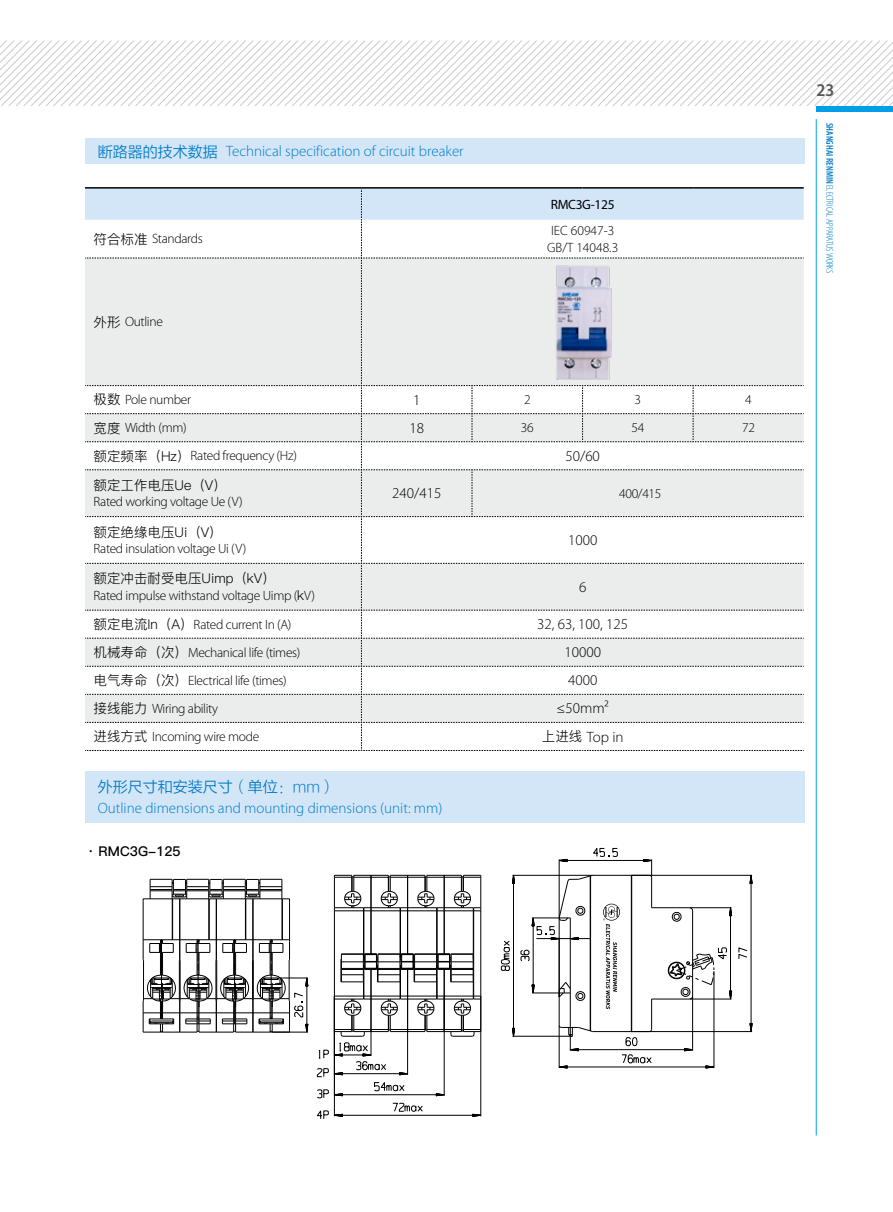
<style>
.page{position:relative;width:893px;height:1212px;background:#fff}
.page>*{position:absolute;margin:0;border:0;box-sizing:border-box;transform-origin:0 0}
.t1{font:600 semi-condensed 18px "Myriad Pro";color:#595757}
.t2{font:300 15px "Myriad Pro";color:#007bc7}
.t3{font:300 15px "Myriad Pro";color:#000}
.t4{font:15px "FZLTXIHK GBK1 0";color:#007bc7}
.t5{font:300 13.5px "Myriad Pro";letter-spacing:-.025em;color:#000}
.t6{font:13.5px "Ping Fang SC Regular";color:#000}
.t7{font:300 13.5px/16.5px "Myriad Pro";color:#000}
.t8{font:13.5px "Ping Fang SC Bold";color:#000}
.t9{font:13.5px "Myriad Pro";letter-spacing:-.025em;color:#000}
.t10{font:300 condensed 9.75px "Myriad Pro";color:#007bc7}
.s1{font-family:"FZLTXIHK GBK1 0";font-weight:400}
.s2{font-family:"Ping Fang SC Regular";font-weight:400}
.s3{font-family:"Ping Fang SC Regular";font-weight:400;font-size:13.5px}
.s4{font-weight:600}
</style>
<div class="page">
<svg style="left:0;top:40px;width:893px;height:66px"></svg>
<div style="left:816px;top:106px;width:77px;height:6px;background:#00a0e9"></div>
<hr style="left:816px;top:119px;width:1px;height:1016px;background:#00a0e9">
<hr style="left:631px;top:875px;width:121px;height:1px;background:#000">
<hr style="left:631px;top:1031px;width:121px;height:1px;background:#000">
<hr style="left:751px;top:875px;width:1px;height:156px;background:#000">
<svg style="left:739px;top:947px;width:8px;height:12px"></svg>
<svg style="left:750px;top:875px;width:3px;height:9px"></svg>
<svg style="left:750px;top:1023px;width:3px;height:9px"></svg>
<hr style="left:532px;top:993px;width:31px;height:1px;background:#000">
<hr style="left:533px;top:918px;width:1px;height:75px;background:#000">
<svg style="left:532px;top:984px;width:3px;height:9px"></svg>
<hr style="left:559px;top:859px;width:1px;height:138px;background:#000">
<hr style="left:559px;top:860px;width:93px;height:1px;background:#000">
<svg style="left:593px;top:848px;width:25px;height:9px"></svg>
<svg style="left:559px;top:859px;width:9px;height:3px"></svg>
<hr style="left:570px;top:993px;width:1px;height:58px;background:#000">
<hr style="left:692px;top:996px;width:1px;height:55px;background:#000">
<hr style="left:570px;top:1049px;width:123px;height:1px;background:#000">
<svg style="left:521px;top:950px;width:8px;height:11px"></svg>
<svg style="left:570px;top:1048px;width:9px;height:3px"></svg>
<svg style="left:684px;top:1048px;width:9px;height:3px"></svg>
<hr style="left:559px;top:1025px;width:1px;height:43px;background:#000">
<hr style="left:714px;top:971px;width:1px;height:97px;background:#000">
<hr style="left:559px;top:1067px;width:155px;height:1px;background:#000">
<svg style="left:622px;top:1054px;width:30px;height:9px"></svg>
<svg style="left:560px;top:1066px;width:8px;height:3px"></svg>
<svg style="left:705px;top:1066px;width:9px;height:3px"></svg>
<hr style="left:690px;top:907px;width:41px;height:1px;background:#000">
<hr style="left:690px;top:999px;width:41px;height:1px;background:#000">
<hr style="left:730px;top:908px;width:1px;height:91px;background:#000">
<svg style="left:729px;top:907px;width:3px;height:9px"></svg>
<hr style="left:512px;top:875px;width:81px;height:1px;background:#000">
<hr style="left:512px;top:1036px;width:60px;height:1px;background:#000">
<hr style="left:513px;top:875px;width:1px;height:161px;background:#000">
<svg style="left:501px;top:941px;width:9px;height:30px"></svg>
<svg style="left:512px;top:875px;width:3px;height:9px"></svg>
<svg style="left:512px;top:1028px;width:3px;height:8px"></svg>
<hr style="left:334px;top:911px;width:1px;height:85px;background:#000">
<hr style="left:363px;top:911px;width:1px;height:46px;background:#000">
<hr style="left:364px;top:911px;width:1px;height:46px;background:#000">
<hr style="left:480px;top:911px;width:1px;height:85px;background:#000">
<hr style="left:473px;top:911px;width:1px;height:85px;background:#000">
<hr style="left:436px;top:911px;width:1px;height:46px;background:#000">
<hr style="left:444px;top:911px;width:1px;height:43px;background:#000">
<hr style="left:437px;top:911px;width:1px;height:46px;background:#000">
<hr style="left:371px;top:911px;width:1px;height:43px;background:#000">
<hr style="left:407px;top:911px;width:1px;height:43px;background:#000">
<hr style="left:400px;top:911px;width:1px;height:46px;background:#000">
<svg style="left:334px;top:875px;width:147px;height:37px"></svg>
<svg style="left:317px;top:953px;width:164px;height:166px"></svg>
<hr style="left:593px;top:1031px;width:38px;height:1px;background:#000">
<hr style="left:593px;top:875px;width:38px;height:1px;background:#000">
<svg style="left:626px;top:1029px;width:26px;height:17px"></svg>
<hr style="left:651px;top:999px;width:1px;height:30px;background:#000">
<hr style="left:652px;top:999px;width:38px;height:1px;background:#000">
<hr style="left:692px;top:911px;width:1px;height:85px;background:#000">
<hr style="left:652px;top:907px;width:38px;height:1px;background:#000">
<hr style="left:651px;top:877px;width:1px;height:31px;background:#000">
<svg style="left:631px;top:859px;width:21px;height:18px"></svg>
<hr style="left:570px;top:918px;width:1px;height:75px;background:#000">
<svg style="left:672px;top:912px;width:9px;height:9px"></svg>
<svg style="left:532px;top:875px;width:61px;height:65px"></svg>
<hr style="left:631px;top:875px;width:1px;height:156px;background:#000">
<hr style="left:590px;top:876px;width:1px;height:155px;background:#000">
<svg style="left:559px;top:982px;width:34px;height:55px"></svg>
<svg style="left:668px;top:947px;width:64px;height:52px"></svg>
<hr style="left:143px;top:902px;width:1px;height:38px;background:#000">
<hr style="left:172px;top:902px;width:1px;height:38px;background:#000">
<hr style="left:289px;top:902px;width:1px;height:38px;background:#000">
<hr style="left:282px;top:902px;width:1px;height:38px;background:#000">
<hr style="left:245px;top:902px;width:1px;height:38px;background:#000">
<hr style="left:253px;top:902px;width:1px;height:38px;background:#000">
<hr style="left:246px;top:902px;width:1px;height:38px;background:#000">
<hr style="left:179px;top:902px;width:1px;height:38px;background:#000">
<hr style="left:216px;top:902px;width:1px;height:38px;background:#000">
<hr style="left:209px;top:902px;width:1px;height:38px;background:#000">
<svg style="left:143px;top:879px;width:147px;height:23px"></svg>
<svg style="left:143px;top:939px;width:166px;height:94px"></svg>
<hr style="left:85px;top:187px;width:276px;height:2px;background:#000">
<hr style="left:361px;top:187px;width:111px;height:2px;background:#000">
<hr style="left:472px;top:187px;width:111px;height:2px;background:#000">
<hr style="left:583px;top:187px;width:110px;height:2px;background:#000">
<hr style="left:693px;top:187px;width:111px;height:2px;background:#000">
<svg style="left:85px;top:188px;width:719px;height:563px"></svg>
<div style="left:85px;top:138px;width:719px;height:26px;background:#d3e6f7"></div>
<img style="left:555px;top:265px;width:57px;height:114px">
<div style="left:85px;top:772px;width:719px;height:51px;background:#d3e6f7"></div>
<svg style="left:603px;top:903px;width:17px;height:106px"></svg>
<p class="t2" style="left:98px;top:143px;width:367px"><span class="s1">断路器的技术数据</span> Technical specification of circuit breaker</p>
<p class="t9" style="left:551px;top:196px;width:65px">RMC3G-125</p>
<p class="t5" style="left:94px;top:231px;width:111px"><span class="s2">符合标准</span> Standards</p>
<p class="t7" style="left:547px;top:222px;width:73px">IEC 60947-3<br>GB/T 14048.3</p>
<p class="t5" style="left:94px;top:314px;width:71px"><span class="s2">外形</span> Outline</p>
<p class="t5" style="left:94px;top:392px;width:99px"><span class="s2">极数</span> Pole number</p>
<p class="t3" style="left:413px;top:391px;width:9px">1</p>
<p class="t5" style="left:524px;top:392px;width:8px">2</p>
<p class="t5" style="left:635px;top:392px;width:8px">3</p>
<p class="t5" style="left:745px;top:392px;width:8px">4</p>
<p class="t5" style="left:94px;top:420px;width:95px"><span class="s2">宽度</span> Width (mm)</p>
<p class="t3" style="left:409px;top:419px;width:16px">18</p>
<p class="t5" style="left:521px;top:420px;width:14px">36</p>
<p class="t5" style="left:631px;top:420px;width:14px">54</p>
<p class="t5" style="left:742px;top:420px;width:14px">72</p>
<p class="t5" style="left:94px;top:448px;width:205px"><span class="s2">额定频率（Hz）</span>Rated frequency (Hz)</p>
<p class="t3" style="left:565px;top:448px;width:36px">50/60</p>
<p class="t6" style="left:94px;top:477px;width:135px">额定工作电压Ue（V）</p>
<p class="t5" style="left:94px;top:494px;width:151px">Rated working voltage Ue (V)</p>
<p class="t3" style="left:392px;top:485px;width:51px">240/415</p>
<p class="t5" style="left:619px;top:486px;width:44px">400/415</p>
<p class="t6" style="left:94px;top:524px;width:131px">额定绝缘电压Ui（V）</p>
<p class="t5" style="left:94px;top:541px;width:154px">Rated insulation voltage Ui (V)</p>
<p class="t6" style="left:94px;top:570px;width:184px">额定冲击耐受电压Uimp（kV）</p>
<p class="t5" style="left:94px;top:588px;width:223px">Rated impulse withstand voltage Uimp (<span class="s2">k</span>V)</p>
<p class="t3" style="left:568px;top:532px;width:31px">1000</p>
<p class="t3" style="left:579px;top:578px;width:9px">6</p>
<p class="t5" style="left:94px;top:617px;width:199px"><span class="s2">额定电流In（A）</span>Rated current In (A)</p>
<p class="t3" style="left:537px;top:616px;width:92px">32, 63, 100, 125</p>
<p class="t5" style="left:94px;top:645px;width:208px"><span class="s2">机械寿命（次）</span>Mechanical life (times)</p>
<p class="t3" style="left:564px;top:644px;width:38px">10000</p>
<p class="t5" style="left:94px;top:673px;width:195px"><span class="s2">电气寿命（次）</span>Electrical life (times)</p>
<p class="t3" style="left:568px;top:672px;width:31px">4000</p>
<p class="t5" style="left:94px;top:701px;width:126px"><span class="s2">接线能力</span> Wiring ability</p>
<p class="t3" style="left:556px;top:700px;width:54px">≤50mm²</p>
<p class="t5" style="left:94px;top:729px;width:167px"><span class="s2">进线方式</span> Incoming wire mode</p>
<p class="t3" style="left:542px;top:728px;width:83px"><span class="s3">上进线</span> Top in</p>
<p class="t4" style="left:98px;top:779px;width:239px">外形尺寸和安装尺寸（单位：mm）</p>
<p class="t2" style="left:98px;top:800px;width:346px">Outline dimensions and mounting dimensions (unit: mm)</p>
<p class="t8" style="left:87px;top:843px;width:95px">· RMC3G-125</p>
<h1 class="t1" style="left:816px;top:80px;width:19px">23</h1>
<p class="t10" style="left:835px;top:123px;width:152px;rotate:90deg"><span class="s4">SHANGHAI RENMIN</span> ELECTRICAL APPARATUS WORKS</p>
</div>
